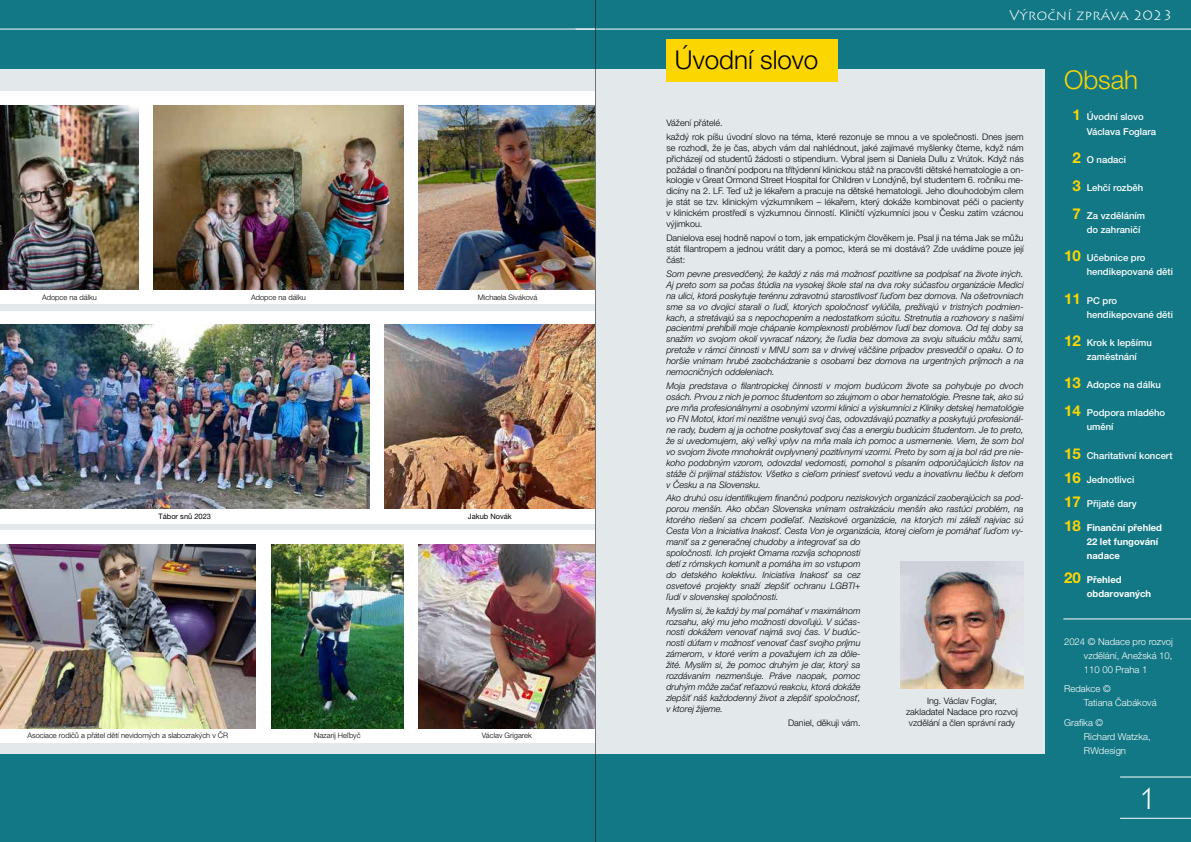
<style>
.page{position:relative;width:1191px;height:842px;background:#fff}
.page>*{position:absolute;margin:0;border:0;box-sizing:border-box;transform-origin:0 0}
.t1{font:300 30px "Lithos Pro";color:#fff}
.t2{font:300 26px "Helvetica Neue LT Pro";color:#000}
.t3{font:300 26px "Helvetica Neue LT Pro";color:#fcd600}
.t4{font:300 14px "Lithos Pro";color:#fff}
.t5{font:500 9.5px/14px "Helvetica Neue LT Pro";color:#fff}
.t6{font:300 9.5px/14px "Helvetica Neue LT Pro";color:#fff}
.t7{font:700 9.5px/14px "Helvetica Neue LT Pro";color:#fff}
.t8{font:italic 300 9px/10.9px "Helvetica Neue LT Pro";color:#000;text-align:justify}
.t9{font:300 9px/10.9px "Helvetica Neue LT Pro";color:#000;text-align:justify}
.t10{font:300 7.5px "Helvetica Neue LT Pro";color:#000}
.t11{font:7.5px "Helvetica Neue LT Pro";color:#000}
.s1{font-weight:700;font-size:15px;color:#fcd600}
.s2{font-size:15px;color:#fcd600}
</style>
<div class="page">
<div style="left:0;top:0;width:609px;height:842px;background:#127886"></div>
<div style="left:0;top:69px;width:609px;height:685px;background:#e3e8eb"></div>
<div style="left:0;top:530px;width:609px;height:213px;background:#fff"></div>
<div style="left:0;top:311px;width:609px;height:212px;background:#fff"></div>
<div style="left:0;top:91px;width:609px;height:213px;background:#fff"></div>
<img style="left:0;top:544px;width:256px;height:185px">
<img style="left:418px;top:544px;width:177px;height:185px">
<img style="left:384px;top:324px;width:211px;height:185px">
<img style="left:0;top:324px;width:370px;height:185px">
<img style="left:0;top:105px;width:139px;height:185px">
<img style="left:418px;top:105px;width:177px;height:185px">
<img style="left:153px;top:105px;width:251px;height:185px">
<img style="left:271px;top:544px;width:133px;height:185px">
<hr style="left:0;top:29px;width:609px;height:1px;background:#fff">
<div style="left:595px;top:0;width:596px;height:842px;background:#127886"></div>
<div style="left:595px;top:69px;width:450px;height:685px;background:#e3e8eb"></div>
<hr style="left:1063px;top:618px;width:128px;height:1px;background:#fff">
<div style="left:666px;top:40px;width:172px;height:42px;background:#fcd600"></div>
<img style="left:900px;top:562px;width:123px;height:126px">
<hr style="left:575px;top:29px;width:616px;height:1px;background:#fff">
<hr style="left:1120px;top:776px;width:71px;height:1px;background:#fff">
<hr style="left:1120px;top:818px;width:71px;height:1px;background:#fff">
<hr style="left:595px;top:0;width:1px;height:842px;background:#000">
<p class="t10" style="left:42px;top:292px;width:56px">Adopce na dálku</p>
<p class="t10" style="left:251px;top:292px;width:56px">Adopce na dálku</p>
<p class="t10" style="left:478px;top:292px;width:61px">Michaela Siváková</p>
<p class="t11" style="left:159px;top:511px;width:54px">Tábor snů 2023</p>
<p class="t11" style="left:468px;top:511px;width:45px">Jakub Novák</p>
<p class="t10" style="left:27px;top:731px;width:202px">Asociace rodičů a přátel dětí nevidomých a slabozrakých v ČR</p>
<p class="t10" style="left:482px;top:731px;width:51px">Václav Grigarek</p>
<p class="t10" style="left:314px;top:731px;width:48px">Nazarij Heľbyč</p>
<h3 class="t4" style="left:1009px;top:7px;width:165px">Výroční zpráva 2023</h3>
<h2 class="t2" style="left:675px;top:44px;width:145px">Úvodní slovo</h2>
<p class="t9" style="left:666px;top:116px;width:359px;line-height:13.8px">Vážení přátelé.<br>každý rok píšu úvodní slovo na téma, které rezonuje se mnou a ve společnosti. Dnes jsem</p>
<p class="t9" style="left:666px;top:142px;width:359px">se rozhodl, že je čas, abych vám dal nahlédnout, jaké zajímavé myšlenky čteme, když nám přicházejí od studentů žádosti o stipendium. Vybral jsem si Daniela Dullu z Vrútok. Když nás požádal o finanční podporu na třítýdenní klinickou stáž na pracovšti dětské hematologie a on&shy;kologie v Great Ormond Street Hospital for Children v Londýně, byl studentem 6. ročníku me&shy;dicíny na 2. LF. Teď už je lékařem a pracuje na dětské hematologii. Jeho dlouhodobým cílem je stát se tzv. klinickým výzkumníkem – lékařem, který dokáže kombinovat péči o pacienty v klinickém prostředí s výzkumnou činností. Kliničtí výzkumníci jsou v Česku zatím vzácnou výjimkou.</p>
<p class="t9" style="left:666px;top:232px;width:359px">Danielova esej hodně napoví o tom, jak empatickým člověkem je. Psal ji na téma Jak se můžu stát filantropem a jednou vrátit dary a pomoc, která se mi dostává? Zde uvádíme pouze její část:</p>
<p class="t8" style="left:666px;top:268px;width:359px">Som pevne presvedčený, že každý z nás má možnosť pozitívne sa podpísať na živote iných.<br>Aj preto som sa počas štúdia na vysokej škole stal na dva roky súčasťou organizácie Medici na ulici, ktorá poskytuje terénnu zdravotnú starostlivosť ľuďom bez domova. Na ošetrovniach sme sa vo dvojici starali o ľudí, ktorých spoločnosť vylúčila, prežívajú v tristných podmien&shy;kach, a stretávajú sa s nepochopením a nedostatkom súcitu. Stretnutia a rozhovory s našimi pacientmi prehĺbili moje chápanie komplexnosti problémov ľudí bez domova. Od tej doby sa snažím vo svojom okolí vyvracať názory, že ľudia bez domova za svoju situáciu môžu sami, pretože v rámci činnosti v MNU som sa v drvivej väčšine prípadov presvedčil o opaku. O to horšie vnímam hrubé zaobchádzanie s osobami bez domova na urgentných príjmoch a na nemocničných oddeleniach.</p>
<p class="t8" style="left:666px;top:380px;width:359px">Moja predstava o filantropickej činnosti v mojom budúcom živote sa pohybuje po dvoch osách. Prvou z nich je pomoc študentom so záujmom o obor hematológie. Presne tak, ako sú pre mňa profesionálnymi a osobnými vzormi klinici a výskumníci z Kliniky detskej hematológie vo FN Motol, ktorí mi nezištne venujú svoj čas, odovzdávajú poznatky a poskytujú profesionál&shy;ne rady, budem aj ja ochotne poskytovať svoj čas a energiu budúcim študentom. Je to preto, že si uvedomujem, aký veľký vplyv na mňa mala ich pomoc a usmernenie. Viem, že som bol vo svojom živote mnohokrát ovplyvnený pozitívnymi vzormi. Preto by som aj ja bol rád pre nie&shy;koho podobným vzorom, odovzdal vedomosti, pomohol s písaním odporúčajúcich listov na stáže či prijímal stážistov. Všetko s cieľom priniesť svetovú vedu a inovatívnu liečbu k deťom v Česku a na Slovensku.</p>
<p class="t8" style="left:666px;top:492px;width:359px;text-align:left">Ako druhú osu identifikujem finančnú podporu neziskových organizácií zaoberajúcich sa pod&shy;porou menšín. Ako občan Slovenska vnímam ostrakizáciu menšín ako rastúci problém, na ktorého riešení sa chcem podieľať. Neziskové organizácie, na ktorých mi záleží najviac sú Cesta Von a Iniciatíva Inakosť. Cesta Von je organizácia, ktorej cieľom je pomáhať ľuďom vy&shy;maniť sa z generačnej chudoby a integrovať sa do<br>spoločnosti. Ich projekt Omama rozvíja schopnosti<br>detí z rómskych komunít a pomáha im so vstupom<br>do detského kolektívu. Iniciatíva Inakosť sa cez<br>osvetové projekty snaží zlepšiť ochranu LGBTI+<br>ľudí v slovenskej spoločnosti.</p>
<p class="t8" style="left:666px;top:605px;width:196px">Myslím si, že každý by mal pomáhať v maximálnom rozsahu, aký mu jeho možnosti dovoľujú. V súčas&shy;nosti dokážem venovať najmä svoj čas. V budúc&shy;nosti dúfam v možnosť venovať časť svojho príjmu zámerom, v ktoré verím a považujem ich za dôle&shy;žité. Myslím si, že pomoc druhým je dar, ktorý sa rozdávaním nezmenšuje. Práve naopak, pomoc druhým môže začať reťazovú reakciu, ktorá dokáže zlepšiť náš každodenný život a zlepšiť spoločnosť, v ktorej žijeme.</p>
<p class="t9" style="left:788px;top:717px;width:74px">Daniel, děkuji vám.</p>
<p class="t9" style="left:906px;top:695px;width:113px;text-align:center">Ing. Václav Foglar,<br>zakladatel Nadace pro rozvoj vzdělání a člen správní rady</p>
<h2 class="t3" style="left:1064px;top:64px;width:76px">Obsah</h2>
<p class="t5" style="left:1086px;top:110px;width:71px;text-indent:-14px"><span class="s1">1</span> Úvodní slovo<br>Václava Foglara</p>
<p class="t5" style="left:1072px;top:152px;width:55px"><span class="s1">2</span> O nadaci</p>
<p class="t5" style="left:1072px;top:180px;width:72px"><span class="s1">3</span> Lehčí rozběh</p>
<p class="t5" style="left:1086px;top:209px;width:60px;text-indent:-14px"><span class="s1">7</span> Za vzděláním do zahraničí</p>
<p class="t5" style="left:1086px;top:251px;width:88px;text-indent:-23px"><span class="s1">10</span> Učebnice pro hendikepované děti</p>
<p class="t5" style="left:1086px;top:293px;width:88px;text-indent:-23px"><span class="s1">11</span> PC pro hendikepované děti</p>
<p class="t5" style="left:1086px;top:335px;width:67px;text-indent:-23px"><span class="s1">12</span> Krok k lepšímu zaměstnání</p>
<p class="t5" style="left:1064px;top:378px;width:98px"><span class="s1">13</span> Adopce na dálku</p>
<p class="t5" style="left:1086px;top:406px;width:80px;text-indent:-23px"><span class="s1">14</span> Podpora mladého umění</p>
<p class="t5" style="left:1064px;top:448px;width:110px"><span class="s1">15</span> Charitativní koncert</p>
<p class="t5" style="left:1064px;top:472px;width:72px"><span class="s1">16</span> Jednotlivci</p>
<p class="t5" style="left:1064px;top:496px;width:74px"><span class="s1">17</span> Přijaté dary</p>
<p class="t7" style="left:1086px;top:520px;width:77px;text-indent:-23px"><span class="s2">18</span> Finanční přehled<br>22 let fungování nadace</p>
<p class="t7" style="left:1086px;top:572px;width:66px;text-indent:-23px"><span class="s2">20</span> Přehled obdarovaných</p>
<p class="t6" style="left:1084px;top:634px;width:90px;text-align:justify;text-indent:-20px">2024 © Nadace pro rozvoj vzdělání, Anežská 10, 110 00 Praha 1</p>
<p class="t6" style="left:1084px;top:682px;width:74px;text-indent:-20px">Redakce ©<br>Tatiana Čabáková</p>
<p class="t6" style="left:1084px;top:715px;width:68px;text-indent:-20px">Grafika ©<br>Richard Watzka,<br>RWdesign</p>
<h1 class="t1" style="left:1137px;top:781px;width:23px">1</h1>
</div>
